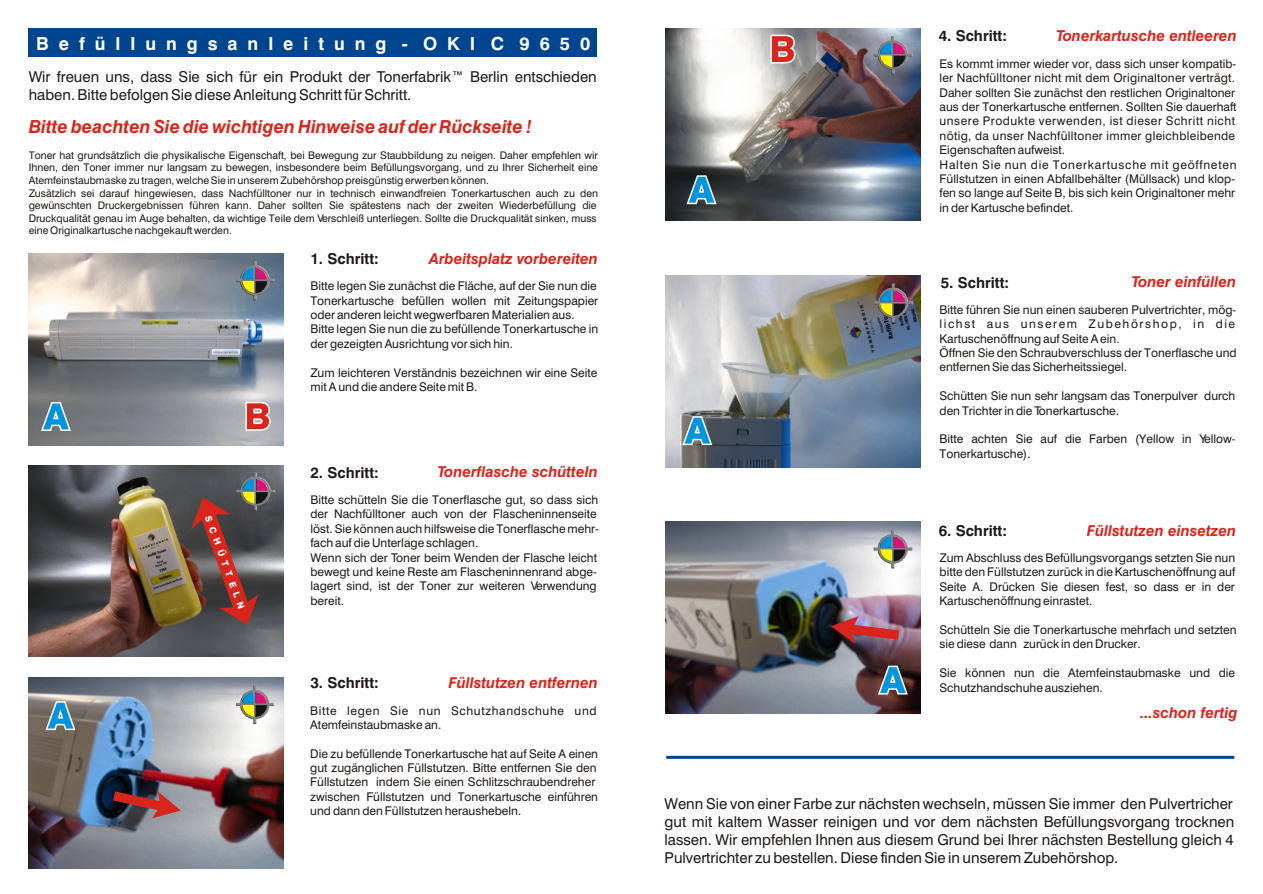
<style>
.page{position:relative;width:1263px;height:894px;background:#fff}
.page>*{position:absolute;margin:0;border:0;box-sizing:border-box;transform-origin:0 0}
.t1{font:italic 700 18px "Swiss 721 BT";color:#d9261c}
.t2{font:700 18px "Swiss 721 BT";letter-spacing:.555em;color:#fff}
.t3{font:15px/18px "Swiss 721 BT";color:#1f1a17}
.t4{font:italic 700 15px "Swiss 721 BT";color:#d9261c}
.t5{font:700 15px "Swiss 721 BT";color:#1f1a17}
.t6{font:12px/14.4px "Swiss 721 BT";color:#1f1a17}
.t7{font:12px/14.4px "Swiss 721 BT";letter-spacing:.055em;color:#1f1a17}
.t8{font:10.5px/12.6px "Swiss 721 BT";color:#1f1a17}
.t9{font:800 9px "Swiss 721 BT";color:#fff}
</style>
<div class="page">
<img style="left:666px;top:522px;width:255px;height:191px">
<img style="left:666px;top:276px;width:255px;height:191px">
<img style="left:666px;top:29px;width:255px;height:191px">
<img style="left:29px;top:677px;width:255px;height:191px">
<img style="left:29px;top:254px;width:255px;height:191px">
<div style="left:29px;top:29px;width:568px;height:28px;background:#00458f"></div>
<svg style="left:41px;top:402px;width:30px;height:29px"></svg>
<svg style="left:245px;top:402px;width:26px;height:29px"></svg>
<svg style="left:113px;top:791px;width:68px;height:27px;background:#854547"></svg>
<img style="left:236px;top:262px;width:39px;height:38px">
<img style="left:236px;top:685px;width:39px;height:39px">
<img style="left:874px;top:531px;width:38px;height:38px">
<img style="left:874px;top:284px;width:38px;height:38px">
<img style="left:874px;top:36px;width:38px;height:38px">
<svg style="left:46px;top:701px;width:29px;height:29px"></svg>
<svg style="left:878px;top:666px;width:30px;height:29px"></svg>
<svg style="left:687px;top:175px;width:30px;height:29px"></svg>
<svg style="left:770px;top:35px;width:26px;height:29px"></svg>
<svg style="left:682px;top:416px;width:30px;height:29px"></svg>
<hr style="left:666px;top:756px;width:568px;height:3px;background:#00458f">
<svg style="left:831px;top:616px;width:68px;height:27px;background:#9a4a54"></svg>
<img style="left:29px;top:466px;width:255px;height:191px">
<svg style="left:191px;top:497px;width:68px;height:128px;background:#75433e"></svg>
<img style="left:237px;top:473px;width:38px;height:38px">
<h1 class="t2" style="left:36px;top:36px;width:556px">Befüllungsanleitung - OKI C 9650</h1>
<p class="t3" style="left:29px;top:69px;width:570px">Wir freuen uns, dass Sie sich für ein Produkt der Tonerfabrik™ Berlin entschieden haben. Bitte befolgen Sie diese Anleitung Schritt für Schritt.</p>
<h1 class="t1" style="left:29px;top:119px;width:505px">Bitte beachten Sie die wichtigen Hinweise auf der Rückseite !</h1>
<p class="t8" style="left:29px;top:150px;width:571px">Toner hat grundsätzlich die physikalische Eigenschaft, bei Bewegung zur Staubbildung zu neigen. Daher empfehlen wir Ihnen, den Toner immer nur langsam zu bewegen, insbesondere beim Befüllungsvorgang, und zu Ihrer Sicherheit eine Atemfeinstaubmaske zu tragen, welche Sie in unserem Zubehörshop preisgünstig erwerben können.<br>Zusätzlich sei darauf hingewiesen, dass Nachfülltoner nur in technisch einwandfreien Tonerkartuschen auch zu den gewünschten Druckergebnissen führen kann. Daher sollten Sie spätestens nach der zweiten Wiederbefüllung die Druckqualität genau im Auge behalten, da wichtige Teile dem Verschleiß unterliegen. Sollte die Druckqualität sinken, muss eine Originalkartusche nachgekauft werden.</p>
<p class="t5" style="left:310px;top:252px;width:70px">1. Schritt:</p>
<p class="t6" style="left:310px;top:280px;width:289px">Bitte legen Sie zunächst die Fläche, auf der Sie nun die Tonerkartusche befüllen wollen mit Zeitungspapier oder anderen leicht wegwerfbaren Materialien aus.<br>Bitte legen Sie nun die zu befüllende Tonerkartusche in der gezeigten Ausrichtung vor sich hin.</p>
<p class="t6" style="left:310px;top:366px;width:288px">Zum leichteren Verständnis bezeichnen wir eine Seite mit A und die andere Seite mit B.</p>
<p class="t4" style="left:429px;top:252px;width:170px">Arbeitsplatz vorbereiten</p>
<p class="t9" style="left:211px;top:515px;width:100px;rotate:70deg">SCHÜTTELN</p>
<p class="t4" style="left:438px;top:466px;width:162px">Tonerflasche schütteln</p>
<p class="t5" style="left:310px;top:466px;width:70px">2. Schritt:</p>
<p class="t6" style="left:310px;top:494px;width:290px">Bitte schütteln Sie die Tonerflasche gut, so dass sich der Nachfülltoner auch von der Flascheninnenseite löst. Sie können auch hilfsweise die Tonerflasche mehr&shy;fach auf die Unterlage schlagen.<br>Wenn sich der Toner beim Wenden der Flasche leicht bewegt und keine Reste am Flascheninnenrand abge&shy;lagert sind, ist der Toner zur weiteren Verwendung bereit.</p>
<p class="t4" style="left:448px;top:677px;width:151px">Füllstutzen entfernen</p>
<p class="t5" style="left:310px;top:677px;width:70px">3. Schritt:</p>
<p class="t7" style="left:310px;top:704px;width:288px">Bitte legen Sie nun Schutzhandschuhe und<br>Atemfeinstaubmaske an.</p>
<p class="t6" style="left:310px;top:747px;width:289px">Die zu befüllende Tonerkartusche hat auf Seite A einen gut zugänglichen Füllstutzen. Bitte entfernen Sie den Füllstutzen indem Sie einen Schlitzschraubendreher zwischen Füllstutzen und Tonerkartusche einführen und dann den Füllstutzen heraushebeln.</p>
<p class="t5" style="left:939px;top:30px;width:70px">4. Schritt:</p>
<p class="t6" style="left:940px;top:57px;width:299px">Es kommt immer wieder vor, dass sich unser kompatib&shy;ler Nachfülltoner nicht mit dem Originaltoner verträgt.<br>Daher sollten Sie zunächst den restlichen Originaltoner aus der Tonerkartusche entfernen. Sollten Sie dauerhaft unsere Produkte verwenden, ist dieser Schritt nicht nötig, da unser Nachfülltoner immer gleichbleibende Eigenschaften aufweist.<br>Halten Sie nun die Tonerkartusche mit geöffneten Füllstutzen in einen Abfallbehälter (Müllsack) und klop&shy;fen so lange auf Seite B, bis sich kein Originaltoner mehr in der Kartusche befindet.</p>
<p class="t4" style="left:1056px;top:30px;width:182px">Tonerkartusche entleeren</p>
<p class="t4" style="left:1132px;top:276px;width:106px">Toner einfüllen</p>
<p class="t5" style="left:941px;top:276px;width:70px">5. Schritt:</p>
<p class="t6" style="left:940px;top:304px;width:299px">Bitte führen Sie nun einen sauberen Pulvertrichter, mög&shy;lichst aus unserem Zubehörshop, in die Kartuschenöffnung auf Seite A ein.<br>Öffnen Sie den Schraubverschluss der Tonerflasche und entfernen Sie das Sicherheitssiegel.</p>
<p class="t6" style="left:940px;top:390px;width:297px">Schütten Sie nun sehr langsam das Tonerpulver durch den Trichter in die Tonerkartusche.</p>
<p class="t6" style="left:940px;top:433px;width:298px">Bitte achten Sie auf die Farben (Yellow in Yellow-<br>Tonerkartusche).</p>
<p class="t4" style="left:1087px;top:524px;width:151px">Füllstutzen einsetzen</p>
<p class="t5" style="left:939px;top:524px;width:70px">6. Schritt:</p>
<p class="t6" style="left:940px;top:552px;width:297px;text-align:justify">Zum Abschluss des Befüllungsvorgangs setzten Sie nun bitte den Füllstutzen zurück in die Kartuschenöffnung auf Seite A. Drücken Sie diesen fest, so dass er in der Kartuschenöffnung einrastet.</p>
<p class="t6" style="left:940px;top:624px;width:299px">Schütteln Sie die Tonerkartusche mehrfach und setzten sie diese dann zurück in den Drucker.</p>
<p class="t6" style="left:940px;top:667px;width:297px">Sie können nun die Atemfeinstaubmaske und die<br>Schutzhandschuhe ausziehen.</p>
<p class="t4" style="left:1140px;top:706px;width:99px">...schon fertig</p>
<p class="t3" style="left:665px;top:796px;width:571px;text-align:justify">Wenn Sie von einer Farbe zur nächsten wechseln, müssen Sie immer den Pulvertricher gut mit kaltem Wasser reinigen und vor dem nächsten Befüllungsvorgang trocknen lassen. Wir empfehlen Ihnen aus diesem Grund bei Ihrer nächsten Bestellung gleich 4<br>Pulvertrichter zu bestellen. Diese finden Sie in unserem Zubehörshop.</p>
</div>
